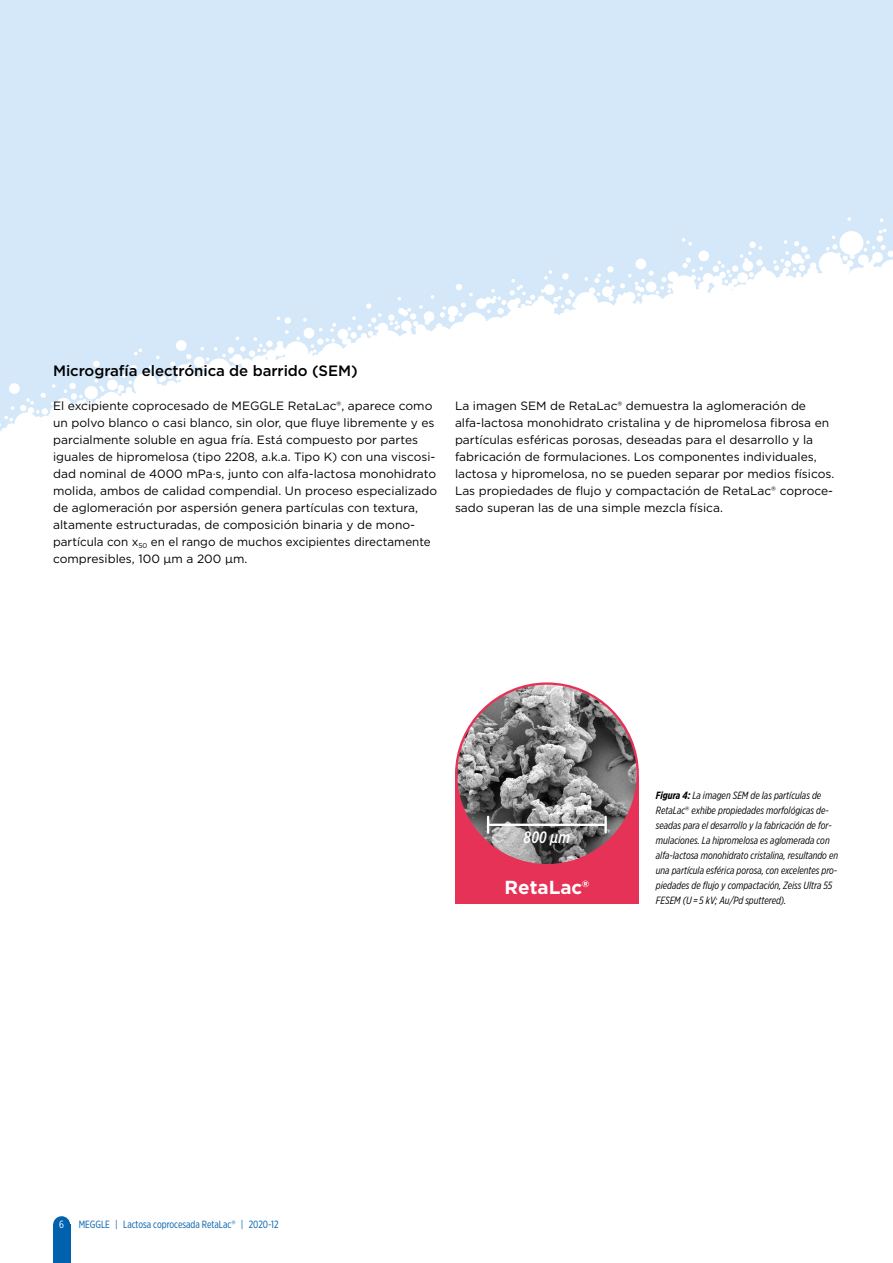
<style>
.page{position:relative;width:893px;height:1263px;background:#fff}
.page>*{position:absolute;margin:0;border:0;box-sizing:border-box;transform-origin:0 0}
.t1{font:700 18.9px "Gotham";color:#fff}
.t2{font:italic 500 16.5px "Gotham X Narrow";color:#fff}
.t3{font:500 15px "Gotham";letter-spacing:-.005em;color:#000}
.t4{font:12px/17px "Gotham";color:#000}
.t5{font:italic 10.5px/15px "Gotham X Narrow";color:#000}
.t6{font:10.5px "Gotham X Narrow";color:#0061ad}
.t7{font:10.5px "Gotham X Narrow";color:#fff}
.s1{font-family:"Gotham"}
.s2{font-weight:700}
.s3{font-family:"Gotham";font-style:normal}
</style>
<div class="page">
<div style="left:0;top:0;width:893px;height:455px;background:#d4e8f9"></div>
<svg style="left:0;top:217px;width:893px;height:238px;fill:#fff"></svg>
<div style="left:53px;top:1225px;width:17px;height:38px;background:#0061ad"></div>
<div style="left:53px;top:1216px;width:17px;height:17px;background:#0061ad;border-radius:50%"></div>
<div style="left:455px;top:776px;width:184px;height:128px;background:#e73257"></div>
<img style="left:456px;top:683px;width:182px;height:182px;border-radius:91px">
<hr style="left:487px;top:824px;width:119px;height:2px;background:#fff">
<svg style="left:487px;top:817px;width:2px;height:16px"></svg>
<hr style="left:604px;top:817px;width:3px;height:16px;background:#fff">
<p class="t3" style="left:53px;top:361px;width:306px">Micrografía electrónica de barrido (SEM)</p>
<p class="t4" style="left:53px;top:397px;width:386px">El excipiente coprocesado de MEGGLE RetaLac®, aparece como un polvo blanco o casi blanco, sin olor, que fluye libremente y es parcialmente soluble en agua fría. Está compuesto por partes iguales de hipromelosa (tipo 2208, a.k.a. Tipo K) con una viscosi&shy;dad nominal de 4000 mPa·s, junto con alfa-lactosa monohidrato molida, ambos de calidad compendial. Un proceso especializado de aglomeración por aspersión genera partículas con textura, altamente estructuradas, de composición binaria y de mono&shy;partícula con x<sub>50</sub> en el rango de muchos excipientes directamente compresibles, 100 μm a 200 μm.</p>
<p class="t4" style="left:455px;top:397px;width:381px">La imagen SEM de RetaLac® demuestra la aglomeración de alfa-lactosa monohidrato cristalina y de hipromelosa fibrosa en partículas esféricas porosas, deseadas para el desarrollo y la fabricación de formulaciones. Los componentes individuales, lactosa y hipromelosa, no se pueden separar por medios físicos.<br>Las propiedades de flujo y compactación de RetaLac® coproce&shy;sado superan las de una simple mezcla física.</p>
<p class="t7" style="left:59px;top:1218px;width:6px">6</p>
<p class="t6" style="left:79px;top:1218px;width:201px">MEGGLE | Lactosa coprocesada RetaLac<span class="s1">®</span> | 2020-12</p>
<h2 class="t2" style="left:524px;top:827px;width:48px">800 µm</h2>
<h1 class="t1" style="left:505px;top:874px;width:86px">RetaLac®</h1>
<p class="t5" style="left:656px;top:787px;width:184px"><span class="s2">Figura 4:</span> La imagen SEM de las partículas de RetaLac<span class="s3">®</span> exhibe propiedades morfológicas de&shy;seadas para el desarrollo y la fabricación de for&shy;mulaciones. La hipromelosa es aglomerada con alfa-lactosa monohidrato cristalina, resultando en una partícula esférica porosa, con excelentes pro&shy;piedades de flujo y compactación, Zeiss Ultra 55<br>FESEM (U = 5 kV; Au/Pd sputtered).</p>
</div>
